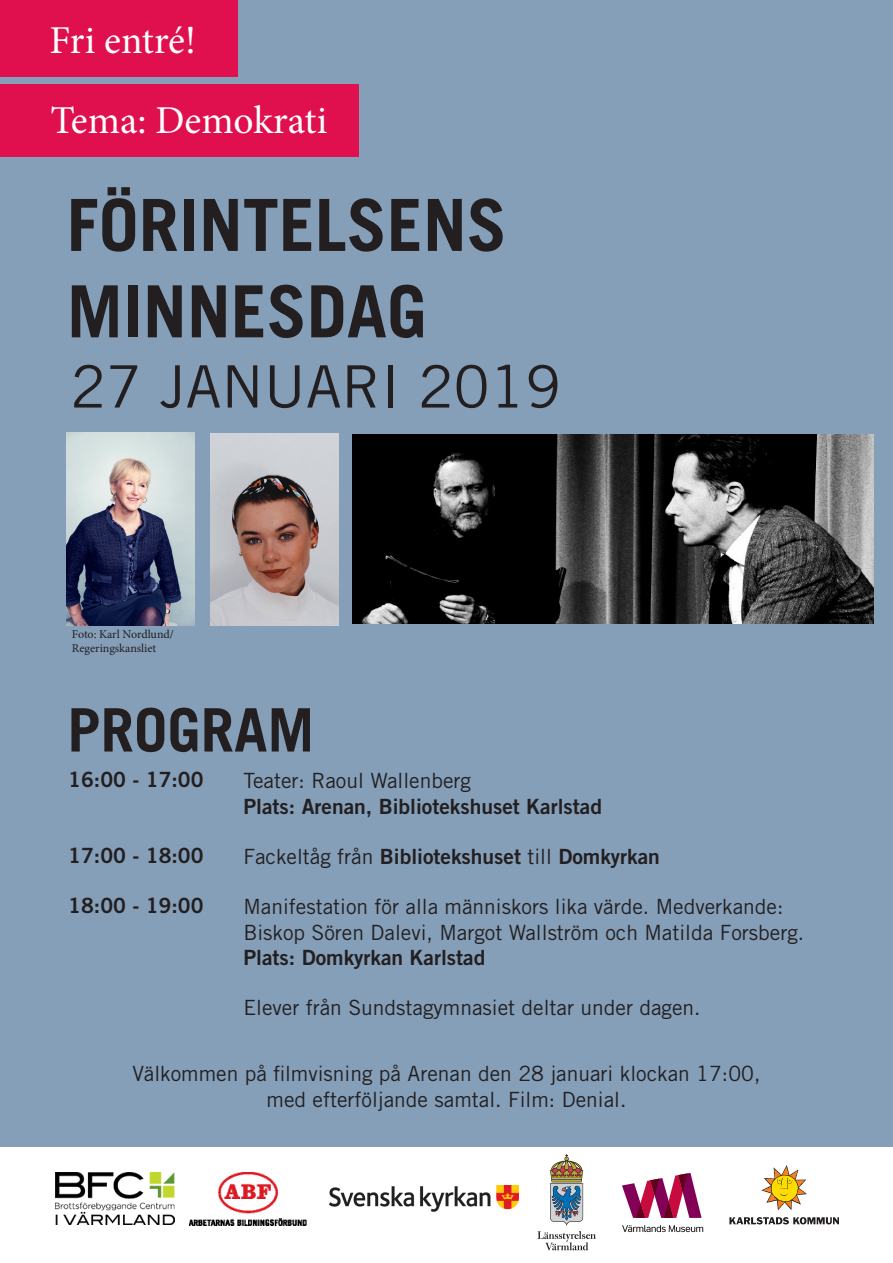
<style>
.page{position:relative;width:893px;height:1263px;background:#fff}
.page>*{position:absolute;margin:0;border:0;box-sizing:border-box;transform-origin:0 0}
.t1{font:700 72px/86.4px "Trade Gothic LT Std";color:#231f20}
.t2{font:700 60px "Trade Gothic LT Std";color:#231f20}
.t3{font:58.5px "Trade Gothic LT Std";color:#231f20}
.t4{font:39.6px "Minion Pro";color:#fff}
.t5{font:21px/25.2px "Trade Gothic LT Std";color:#231f20}
.t6{font:21px "Trade Gothic LT Std Bd 2";color:#231f20}
.t7{font:12px "Minion Pro";letter-spacing:-.005em;color:#231f20}
.s1{font-family:"Trade Gothic LT Std"}
.s2{font-family:"Trade Gothic LT Std Bd 2"}
</style>
<div class="page">
<div style="left:0;top:0;width:893px;height:1147px;background:#859fb9"></div>
<img style="left:190px;top:1173px;width:116px;height:52px">
<img style="left:55px;top:1173px;width:119px;height:51px">
<svg style="left:761px;top:1165px;width:46px;height:45px"></svg>
<svg style="left:729px;top:1217px;width:110px;height:7px"></svg>
<img style="left:330px;top:1186px;width:189px;height:25px">
<svg style="left:537px;top:1154px;width:59px;height:96px"></svg>
<div style="left:0;top:0;width:237px;height:77px;background:#e00f4d"></div>
<div style="left:0;top:84px;width:358px;height:73px;background:#e00f4d"></div>
<img style="left:210px;top:434px;width:129px;height:192px">
<img style="left:66px;top:433px;width:128px;height:192px">
<img style="left:353px;top:434px;width:521px;height:190px">
<svg style="left:622px;top:1225px;width:81px;height:7px"></svg>
<svg style="left:622px;top:1173px;width:79px;height:45px"></svg>
<p class="t4" style="left:50px;top:13px;width:148px">Fri entré!</p>
<p class="t4" style="left:50px;top:94px;width:278px">Tema: Demokrati</p>
<p class="t1" style="left:67px;top:181px;width:442px">FÖRINTELSENS<br>MINNESDAG</p>
<p class="t3" style="left:70px;top:351px;width:492px">27 JANUARI 2019</p>
<p class="t7" style="left:72px;top:626px;width:103px">Foto: Karl Nordlund/</p>
<p class="t7" style="left:72px;top:640px;width:86px">Regeringskansliet</p>
<p class="t2" style="left:67px;top:693px;width:248px">PROGRAM</p>
<p class="t6" style="left:68px;top:767px;width:137px">16:00 - 17:00</p>
<p class="t6" style="left:68px;top:842px;width:137px">17:00 - 18:00</p>
<p class="t6" style="left:68px;top:893px;width:137px">18:00 - 19:00</p>
<p class="t5" style="left:243px;top:768px;width:229px">Teater: Raoul Wallenberg</p>
<p class="t6" style="left:243px;top:793px;width:360px">Plats: Arenan, Bibliotekshuset Karlstad</p>
<p class="t6" style="left:243px;top:843px;width:418px"><span class="s1">Fackeltåg från</span> Bibliotekshuset <span class="s1">till</span> Domkyrkan</p>
<p class="t5" style="left:243px;top:894px;width:542px">Manifestation för alla människors lika värde. Medverkande:</p>
<p class="t5" style="left:243px;top:919px;width:562px">Biskop Sören Dalevi, Margot Wallström och Matilda Forsberg.<br><span class="s2">Plats: Domkyrkan Karlstad</span></p>
<p class="t5" style="left:243px;top:995px;width:459px">Elever från Sundstagymnasiet deltar under dagen.</p>
<p class="t5" style="left:133px;top:1061px;width:629px">Välkommen på filmvisning på Arenan den 28 januari klockan 17:00,</p>
<p class="t5" style="left:267px;top:1086px;width:361px">med efterföljande samtal. Film: Denial.</p>
</div>
